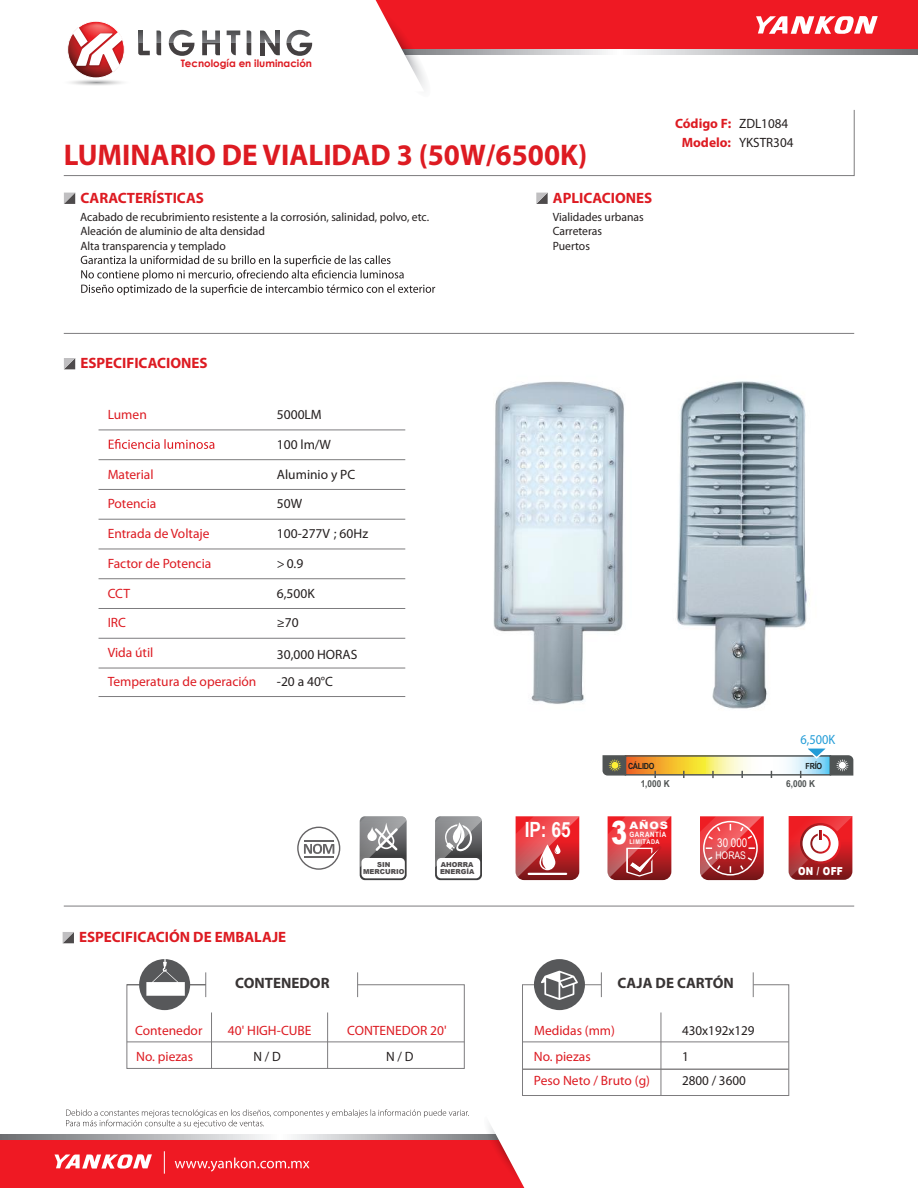
<style>
.page{position:relative;width:918px;height:1188px;background:#fff}
.page>*{position:absolute;margin:0;border:0;box-sizing:border-box;transform-origin:0 0}
.t1{font:900 31.95px "Arial";color:#fff;scale:.75 1}
.t2{font:700 30px "Myriad Pro";color:#dd1b22}
.t3{font:700 21px "Arial Narrow";color:#fff}
.t4{font:700 15px "Myriad Pro";color:#dd1b22}
.t5{font:700 15px "Myriad Pro";color:#393535}
.t6{font:13.5px/28.5px "Myriad Pro";color:#dd1b22}
.t7{font:13.5px/24.5px "Myriad Pro";color:#241f1f}
.t8{font:700 13.5px "Myriad Pro";color:#dd1b22}
.t9{font:13.5px "Myriad Pro";color:#229cd7;scale:.92 1}
.t10{font:12px/14.4px "Myriad Pro";color:#241f1f}
.t11{font:12px "Arial Narrow";color:#fff}
.t12{font:900 11.1px "Arial";color:#fff;scale:.81 1}
.t13{font:10.5px "Arial Narrow";color:#fff}
.t14{font:700 10.2px "Century Gothic";color:#dd1b22}
.t15{font:900 10.2px "Arial";color:#fff;scale:1.11 1}
.t16{font:700 9.6px "Arial Narrow";color:#505454;scale:1.05 1}
.t17{font:700 8.4px "Arial Narrow";letter-spacing:-.025em;color:#191e1f;scale:1.05 1}
.t18{font:700 7.35px "Arial Narrow";letter-spacing:.075em;color:#fff;scale:1.05 1}
.t19{font:900 6.75px/7.8px "Arial";color:#4e4b4c}
.t20{font:700 6.45px "Arial Narrow";letter-spacing:.075em;color:#fff;scale:1.05 1}
.s1{font-weight:400;color:#241f1f}
.s2{font-weight:700;color:#dd1b22}
</style>
<div class="page">
<img style="left:493px;top:381px;width:317px;height:328px">
<div style="left:0;top:1139px;width:539px;height:49px;background:#ef1923"></div>
<svg style="left:0;top:1135px;width:481px;height:4px;background:#b6b7ba"></svg>
<svg style="left:481px;top:1124px;width:58px;height:64px"></svg>
<svg style="left:175px;top:1158px;width:134px;height:14px"></svg>
<svg style="left:54px;top:1154px;width:98px;height:15px"></svg>
<svg style="left:164px;top:1151px;width:1px;height:23px"></svg>
<div style="left:344px;top:1px;width:574px;height:48px;background:#ef1923"></div>
<svg style="left:435px;top:49px;width:483px;height:5px;background:#b9babd"></svg>
<svg style="left:69px;top:0;width:366px;height:89px"></svg>
<div style="left:67px;top:21px;width:57px;height:57px;border:1px solid #fff;border-radius:50%"></div>
<svg style="left:756px;top:16px;width:122px;height:18px"></svg>
<hr style="left:64px;top:333px;width:790px;height:1px;background:#7d7c7e">
<hr style="left:64px;top:906px;width:790px;height:1px;background:#7d7c7e">
<svg style="left:109px;top:439px;width:105px;height:10px"></svg>
<svg style="left:81px;top:255px;width:354px;height:40px"></svg>
<svg style="left:64px;top:193px;width:11px;height:11px"></svg>
<svg style="left:64px;top:358px;width:11px;height:11px"></svg>
<svg style="left:536px;top:193px;width:12px;height:11px"></svg>
<svg style="left:63px;top:110px;width:792px;height:66px"></svg>
<hr style="left:99px;top:430px;width:306px;height:1px;background:#7d7c7e">
<hr style="left:99px;top:459px;width:306px;height:1px;background:#7d7c7e">
<hr style="left:99px;top:489px;width:306px;height:1px;background:#7d7c7e">
<hr style="left:99px;top:519px;width:306px;height:1px;background:#7d7c7e">
<hr style="left:99px;top:549px;width:306px;height:1px;background:#7d7c7e">
<hr style="left:99px;top:578px;width:306px;height:1px;background:#7d7c7e">
<hr style="left:99px;top:608px;width:306px;height:1px;background:#7d7c7e">
<hr style="left:99px;top:638px;width:306px;height:1px;background:#7d7c7e">
<hr style="left:99px;top:668px;width:306px;height:1px;background:#7d7c7e">
<svg style="left:66px;top:1109px;width:403px;height:19px"></svg>
<hr style="left:99px;top:696px;width:306px;height:1px;background:#7d7c7e">
<svg style="left:627px;top:757px;width:173px;height:17px"></svg>
<div style="left:625px;top:755px;width:206px;height:21px;border:1px solid #505454"></div>
<svg style="left:654px;top:771px;width:2px;height:7px"></svg>
<svg style="left:683px;top:771px;width:2px;height:7px"></svg>
<svg style="left:712px;top:771px;width:2px;height:7px"></svg>
<svg style="left:741px;top:771px;width:2px;height:7px"></svg>
<svg style="left:602px;top:755px;width:25px;height:21px"></svg>
<svg style="left:800px;top:748px;width:54px;height:30px"></svg>
<svg style="left:534px;top:959px;width:51px;height:51px"></svg>
<svg style="left:522px;top:971px;width:268px;height:125px"></svg>
<svg style="left:126px;top:959px;width:339px;height:110px"></svg>
<svg style="left:63px;top:932px;width:11px;height:11px"></svg>
<svg style="left:297px;top:827px;width:43px;height:43px"></svg>
<svg style="left:700px;top:816px;width:64px;height:64px;background:#d0474b"></svg>
<svg style="left:608px;top:816px;width:63px;height:64px;background:#d04044"></svg>
<hr style="left:626px;top:848px;width:2px;height:24px;background:#fff">
<svg style="left:435px;top:816px;width:47px;height:64px"></svg>
<svg style="left:360px;top:816px;width:47px;height:64px"></svg>
<svg style="left:515px;top:816px;width:64px;height:64px;background:#d44c50"></svg>
<svg style="left:789px;top:816px;width:63px;height:64px"></svg>
<p class="t14" style="left:181px;top:55px;width:133px">Tecnología en iluminación</p>
<h2 class="t2" style="left:64px;top:135px;width:525px">LUMINARIO DE VIALIDAD 3 (50W/6500K)</h2>
<p class="t4" style="left:80px;top:188px;width:125px">CARACTERÍSTICAS</p>
<p class="t10" style="left:80px;top:209px;width:350px">Acabado de recubrimiento resistente a la corrosión, salinidad, polvo, etc.<br>Aleación de aluminio de alta densidad<br>Alta transparencia y templado</p>
<p class="t4" style="left:553px;top:188px;width:101px">APLICACIONES</p>
<p class="t10" style="left:553px;top:209px;width:92px">Vialidades urbanas<br>Carreteras<br>Puertos</p>
<p class="t8" style="left:675px;top:114px;width:115px">Código F: <span class="s1">ZDL1084</span></p>
<p class="t7" style="left:682px;top:130px;width:113px"><span class="s2">Modelo:</span> YKSTR304</p>
<p class="t4" style="left:80px;top:353px;width:129px">ESPECIFICACIONES</p>
<p class="t6" style="left:108px;top:400px;width:41px">Lumen</p>
<p class="t6" style="left:108px;top:460px;width:47px">Material</p>
<p class="t7" style="left:277px;top:402px;width:46px">5000LM</p>
<p class="t7" style="left:277px;top:432px;width:56px">100 lm/W</p>
<p class="t7" style="left:277px;top:462px;width:80px">Aluminio y PC</p>
<p class="t6" style="left:108px;top:489px;width:50px">Potencia</p>
<p class="t7" style="left:277px;top:491px;width:27px">50W</p>
<p class="t6" style="left:108px;top:519px;width:103px">Entrada de Voltaje</p>
<p class="t6" style="left:108px;top:549px;width:105px">Factor de Potencia</p>
<p class="t6" style="left:108px;top:579px;width:24px">CCT</p>
<p class="t6" style="left:108px;top:608px;width:20px">IRC</p>
<p class="t6" style="left:108px;top:638px;width:150px">Vida útil<br>Temperatura de operación</p>
<p class="t7" style="left:277px;top:521px;width:93px">100-277V ; 60Hz</p>
<p class="t7" style="left:277px;top:551px;width:28px">&gt;0.9</p>
<p class="t7" style="left:277px;top:581px;width:39px">6,500K</p>
<p class="t7" style="left:277px;top:610px;width:23px">≥70</p>
<p class="t7" style="left:277px;top:642px;width:82px">30,000 HORAS</p>
<p class="t7" style="left:277px;top:669px;width:58px">-20 a 40°C</p>
<p class="t9" style="left:800px;top:731px;width:39px">6,500K</p>
<p class="t17" style="left:628px;top:759px;width:27px">CÁLIDO</p>
<p class="t17" style="left:806px;top:759px;width:17px">FRÍO</p>
<p class="t16" style="left:641px;top:776px;width:29px">1,000 K</p>
<p class="t16" style="left:786px;top:777px;width:29px">6,000 K</p>
<h3 class="t3" style="left:525px;top:814px;width:47px">IP: 65</h3>
<p class="t15" style="left:629px;top:818px;width:36px">AÑOS</p>
<p class="t18" style="left:629px;top:829px;width:37px">GARANTÍA</p>
<p class="t20" style="left:629px;top:837px;width:30px">LIMITADA</p>
<h1 class="t1" style="left:611px;top:809px;width:23px">3</h1>
<p class="t11" style="left:717px;top:834px;width:32px">30 000</p>
<p class="t13" style="left:715px;top:847px;width:32px">HORAS</p>
<p class="t19" style="left:363px;top:860px;width:43px;text-align:center">SIN<br>MERCURIO</p>
<p class="t19" style="left:440px;top:860px;width:36px">AHORRA<br>ENERGÍA</p>
<p class="t12" style="left:798px;top:863px;width:57px">ON / OFF</p>
<p class="t4" style="left:79px;top:927px;width:209px">ESPECIFICACIÓN DE EMBALAJE</p>
<p class="t5" style="left:235px;top:973px;width:96px">CONTENEDOR</p>
<p class="t5" style="left:617px;top:973px;width:118px">CAJA DE CARTÓN</p>
<p class="t6" style="left:135px;top:1016px;width:69px">Contenedor</p>
<p class="t6" style="left:228px;top:1016px;width:85px">40' HIGH-CUBE</p>
<p class="t6" style="left:347px;top:1016px;width:101px">CONTENEDOR 20'</p>
<p class="t6" style="left:136px;top:1042px;width:58px">No. piezas</p>
<p class="t7" style="left:253px;top:1044px;width:29px">N / D</p>
<p class="t7" style="left:386px;top:1044px;width:29px">N / D</p>
<p class="t6" style="left:534px;top:1016px;width:82px">Medidas (mm)</p>
<p class="t7" style="left:682px;top:1018px;width:74px">430x192x129</p>
<p class="t6" style="left:534px;top:1044px;width:118px;line-height:24.5px">No. piezas<br>Peso Neto / Bruto (g)</p>
<p class="t7" style="left:682px;top:1044px;width:65px">1<br>2800 / 3600</p>
</div>
